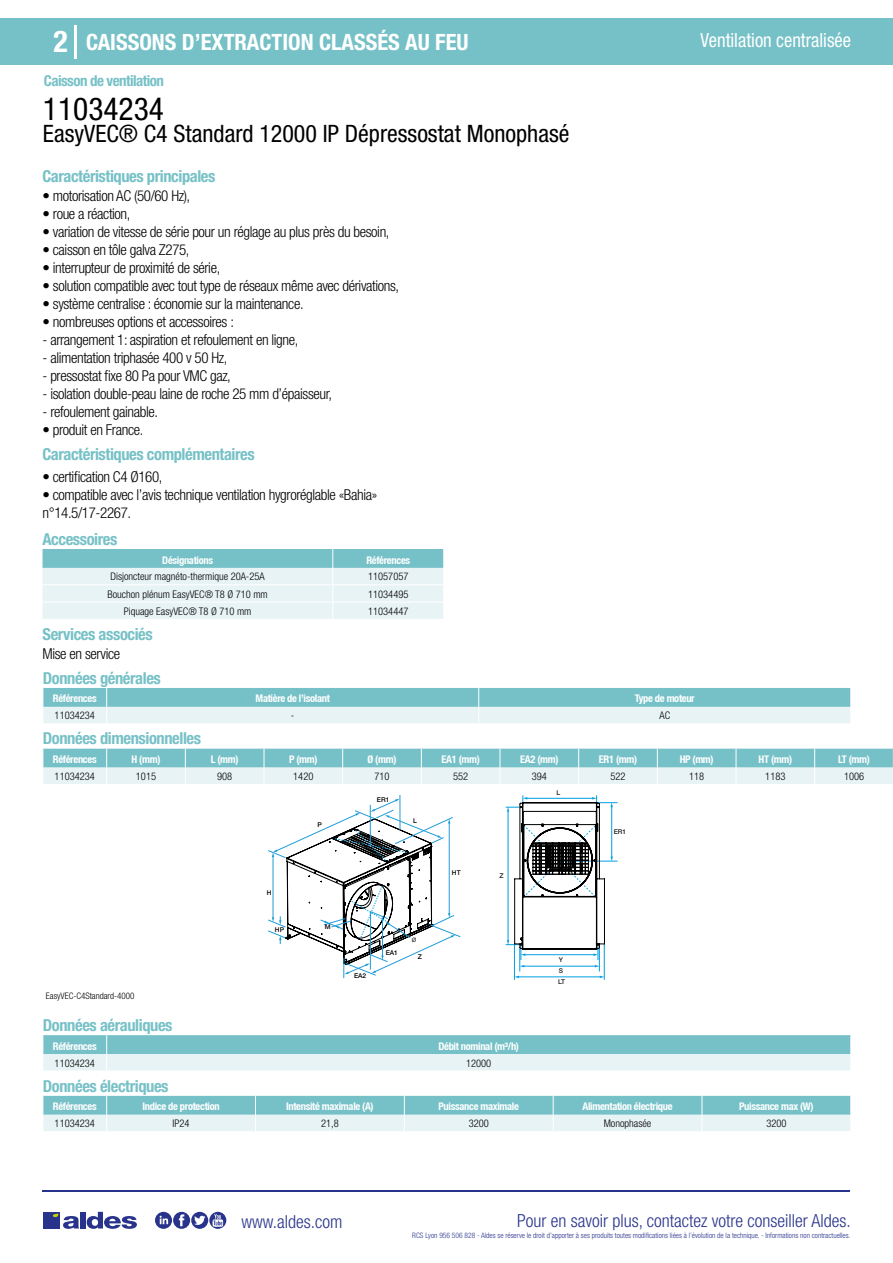
<style>
.page{position:relative;width:893px;height:1263px;background:#fff}
.page>*{position:absolute;margin:0;border:0;box-sizing:border-box;transform-origin:0 0}
.t1{font:condensed 31.5px "Helvetica Neue LT Std";color:#000}
.t2{font:700 condensed 30px "Helvetica Neue LT Std";color:#fff}
.t3{font:condensed 24px "Helvetica Neue LT Std";color:#000}
.t4{font:700 condensed 22.5px "Helvetica Neue LT Std";color:#fff}
.t5{font:condensed 19.5px "Helvetica Neue LT Std";color:#fff;scale:.95 1}
.t6{font:300 condensed 18px "Helvetica Neue";color:#28348b}
.t7{font:700 condensed 16.5px "Helvetica Neue LT Std";letter-spacing:-.025em;color:#76c1c7}
.t8{font:300 condensed 15px/18px "Helvetica Neue LT Std";letter-spacing:-.025em;color:#000}
.t9{font:700 condensed 15px "Helvetica Neue LT Std";letter-spacing:-.035em;color:#76c1c7}
.t10{font:700 condensed 10.5px "Helvetica Neue";letter-spacing:-.03em;color:#fff}
.t11{font:300 condensed 10.5px "Helvetica Neue";color:#000}
.t12{font:300 condensed 9px "Helvetica Neue";color:#000}
.t13{font:300 condensed 7.5px "Helvetica Neue";color:#28348b}
.t14{font:500 6.6px "Helvetica Neue LT Std";color:#000}
.t15{font:500 6.6px "Helvetica Neue LT Std";color:#1e1e1c}
.t16{font:6.45px "Myriad Pro";color:#010203}
</style>
<div class="page">
<div style="left:0;top:18px;width:893px;height:46px;background:#76c1c7"></div>
<hr style="left:74px;top:25px;width:2px;height:33px;background:#fff">
<hr style="left:43px;top:1190px;width:807px;height:1px;background:#28348b">
<svg style="left:155px;top:1212px;width:71px;height:17px"></svg>
<div style="left:43px;top:1212px;width:17px;height:16px;background:#28348b"></div>
<div style="left:80px;top:1212px;width:6px;height:16px;background:#28348b"></div>
<svg style="left:87px;top:1212px;width:50px;height:17px"></svg>
<svg style="left:53px;top:1213px;width:26px;height:16px"></svg>
<svg style="left:43px;top:549px;width:401px;height:70px;background:#cae5e8"></svg>
<svg style="left:43px;top:688px;width:808px;height:35px;background:#abd8dc"></svg>
<svg style="left:43px;top:749px;width:850px;height:35px;background:#add9dd"></svg>
<hr style="left:514px;top:944px;width:1px;height:36px;background:#009fe3">
<hr style="left:604px;top:944px;width:1px;height:36px;background:#009fe3">
<svg style="left:268px;top:795px;width:350px;height:183px"></svg>
<svg style="left:43px;top:1035px;width:808px;height:36px;background:#acd9dd"></svg>
<svg style="left:43px;top:1096px;width:808px;height:35px;background:#acd8dc"></svg>
<h2 class="t2" style="left:54px;top:24px;width:16px">2</h2>
<h3 class="t4" style="left:86px;top:28px;width:384px">CAISSONS D’EXTRACTION CLASSÉS AU FEU</h3>
<h3 class="t5" style="left:701px;top:29px;width:160px">Ventilation centralisée</h3>
<p class="t9" style="left:44px;top:71px;width:122px">Caisson de ventilation</p>
<h1 class="t1" style="left:43px;top:91px;width:122px">11034234</h1>
<h3 class="t3" style="left:43px;top:120px;width:528px">EasyVEC® C4 Standard 12000 IP Dépressostat Monophasé</h3>
<p class="t7" style="left:43px;top:166px;width:174px">Caractéristiques principales</p>
<p class="t8" style="left:43px;top:187px;width:149px">• motorisation AC (50/60 Hz),</p>
<p class="t8" style="left:43px;top:205px;width:90px">• roue a réaction,</p>
<p class="t8" style="left:43px;top:223px;width:349px">• variation de vitesse de série pour un réglage au plus près du besoin,</p>
<p class="t8" style="left:43px;top:241px;width:149px">• caisson en tôle galva Z275,</p>
<p class="t8" style="left:43px;top:259px;width:179px">• interrupteur de proximité de série,</p>
<p class="t8" style="left:43px;top:277px;width:358px">• solution compatible avec tout type de réseaux même avec dérivations,</p>
<p class="t8" style="left:43px;top:295px;width:263px">• système centralise : économie sur la maintenance.</p>
<p class="t8" style="left:43px;top:313px;width:193px">• nombreuses options et accessoires :</p>
<p class="t8" style="left:43px;top:331px;width:257px">- arrangement 1: aspiration et refoulement en ligne,</p>
<p class="t8" style="left:43px;top:349px;width:186px">- alimentation triphasée 400 v 50 Hz,</p>
<p class="t8" style="left:43px;top:367px;width:190px">- pressostat fixe 80 Pa pour VMC gaz,</p>
<p class="t8" style="left:43px;top:385px;width:291px">- isolation double-peau laine de roche 25 mm d’épaisseur,</p>
<p class="t8" style="left:43px;top:403px;width:117px">- refoulement gainable.</p>
<p class="t8" style="left:43px;top:421px;width:102px">• produit en France.</p>
<p class="t7" style="left:43px;top:444px;width:214px">Caractéristiques complémentaires</p>
<p class="t8" style="left:43px;top:467px;width:121px">• certification C4 Ø160,</p>
<p class="t8" style="left:43px;top:485px;width:336px">• compatible avec l’avis technique ventilation hygroréglable «Bahia» n°14.5/17-2267.</p>
<p class="t7" style="left:43px;top:529px;width:76px">Accessoires</p>
<p class="t10" style="left:162px;top:553px;width:52px">Désignations</p>
<p class="t10" style="left:366px;top:553px;width:45px">Références</p>
<p class="t11" style="left:110px;top:571px;width:156px">Disjoncteur magnéto-thermique 20A-25A</p>
<p class="t11" style="left:368px;top:571px;width:42px">11057057</p>
<p class="t11" style="left:107px;top:588px;width:162px">Bouchon plénum EasyVEC® T8 Ø 710 mm</p>
<p class="t11" style="left:368px;top:588px;width:42px">11034495</p>
<p class="t11" style="left:124px;top:605px;width:129px">Piquage EasyVEC® T8 Ø 710 mm</p>
<p class="t11" style="left:368px;top:605px;width:42px">11034447</p>
<p class="t7" style="left:43px;top:624px;width:112px">Services associés</p>
<p class="t8" style="left:43px;top:645px;width:79px">Mise en service</p>
<p class="t7" style="left:43px;top:668px;width:119px">Données générales</p>
<p class="t10" style="left:53px;top:692px;width:45px">Références</p>
<p class="t10" style="left:256px;top:692px;width:76px">Matière de l’isolant</p>
<p class="t10" style="left:635px;top:692px;width:62px">Type de moteur</p>
<p class="t11" style="left:55px;top:709px;width:42px">11034234</p>
<p class="t11" style="left:291px;top:709px;width:5px">-</p>
<p class="t11" style="left:659px;top:709px;width:12px">AC</p>
<p class="t7" style="left:43px;top:728px;width:160px">Données dimensionnelles</p>
<p class="t10" style="left:53px;top:753px;width:45px">Références</p>
<p class="t10" style="left:132px;top:753px;width:30px">H (mm)</p>
<p class="t10" style="left:211px;top:753px;width:29px">L (mm)</p>
<p class="t10" style="left:289px;top:753px;width:30px">P (mm)</p>
<p class="t10" style="left:368px;top:753px;width:30px">Ø (mm)</p>
<p class="t10" style="left:441px;top:753px;width:40px">EA1 (mm)</p>
<p class="t10" style="left:520px;top:753px;width:40px">EA2 (mm)</p>
<p class="t10" style="left:599px;top:753px;width:40px">ER1 (mm)</p>
<p class="t10" style="left:680px;top:753px;width:36px">HP (mm)</p>
<p class="t10" style="left:758px;top:753px;width:35px">HT (mm)</p>
<p class="t10" style="left:838px;top:753px;width:33px">LT (mm)</p>
<p class="t11" style="left:55px;top:770px;width:42px">11034234</p>
<p class="t11" style="left:136px;top:770px;width:22px">1015</p>
<p class="t11" style="left:217px;top:770px;width:17px">908</p>
<p class="t11" style="left:293px;top:770px;width:22px">1420</p>
<p class="t11" style="left:374px;top:770px;width:17px">710</p>
<p class="t11" style="left:453px;top:770px;width:17px">552</p>
<p class="t11" style="left:532px;top:770px;width:17px">394</p>
<p class="t11" style="left:610px;top:770px;width:17px">522</p>
<p class="t11" style="left:689px;top:770px;width:17px">118</p>
<p class="t11" style="left:765px;top:770px;width:22px">1183</p>
<p class="t11" style="left:844px;top:770px;width:22px">1006</p>
<p class="t14" style="left:267px;top:888px;width:6px">H</p>
<p class="t14" style="left:275px;top:926px;width:11px">HP</p>
<p class="t14" style="left:317px;top:820px;width:6px">P</p>
<p class="t14" style="left:377px;top:795px;width:14px">ER1</p>
<p class="t14" style="left:413px;top:817px;width:5px">L</p>
<p class="t14" style="left:325px;top:923px;width:7px">M</p>
<p class="t14" style="left:354px;top:972px;width:14px">EA2</p>
<p class="t14" style="left:386px;top:948px;width:14px">EA1</p>
<p class="t16" style="left:412px;top:935px;width:6px">Ø</p>
<p class="t14" style="left:418px;top:953px;width:6px">Z</p>
<p class="t14" style="left:452px;top:869px;width:10px">HT</p>
<p class="t15" style="left:499px;top:872px;width:6px">Z</p>
<p class="t15" style="left:556px;top:788px;width:5px">L</p>
<p class="t15" style="left:614px;top:828px;width:14px">ER1</p>
<p class="t15" style="left:559px;top:955px;width:6px">Y</p>
<p class="t15" style="left:558px;top:978px;width:9px">LT</p>
<p class="t15" style="left:559px;top:967px;width:6px">S</p>
<p class="t12" style="left:46px;top:991px;width:90px">EasyVEC-C4Standard-4000</p>
<p class="t7" style="left:43px;top:1015px;width:131px">Données aérauliques</p>
<p class="t10" style="left:53px;top:1039px;width:45px">Références</p>
<p class="t10" style="left:438px;top:1039px;width:82px">Débit nominal (m³/h)</p>
<p class="t11" style="left:55px;top:1057px;width:42px">11034234</p>
<p class="t11" style="left:466px;top:1057px;width:27px">12000</p>
<p class="t7" style="left:43px;top:1076px;width:127px">Données électriques</p>
<p class="t10" style="left:53px;top:1100px;width:45px">Références</p>
<p class="t10" style="left:143px;top:1100px;width:79px">Indice de protection</p>
<p class="t10" style="left:286px;top:1100px;width:89px">Intensité maximale (A)</p>
<p class="t10" style="left:438px;top:1100px;width:82px">Puissance maximale</p>
<p class="t10" style="left:582px;top:1100px;width:92px">Alimentation électrique</p>
<p class="t10" style="left:739px;top:1100px;width:76px">Puissance max (W)</p>
<p class="t11" style="left:55px;top:1117px;width:42px">11034234</p>
<p class="t11" style="left:173px;top:1117px;width:19px">IP24</p>
<p class="t11" style="left:321px;top:1117px;width:19px">21,8</p>
<p class="t11" style="left:469px;top:1117px;width:22px">3200</p>
<p class="t11" style="left:604px;top:1117px;width:49px">Monophasée</p>
<p class="t11" style="left:766px;top:1117px;width:22px">3200</p>
<p class="t6" style="left:241px;top:1211px;width:102px">www.aldes.com</p>
<p class="t6" style="left:517px;top:1211px;width:335px">Pour en savoir plus, contactez votre conseiller Aldes.</p>
<p class="t13" style="left:412px;top:1230px;width:440px">RCS Lyon 956 506 828 - Aldes se réserve le droit d’apporter à ses produits toutes modifications liées à l’évolution de la technique. - Informations non contractuelles.</p>
</div>
